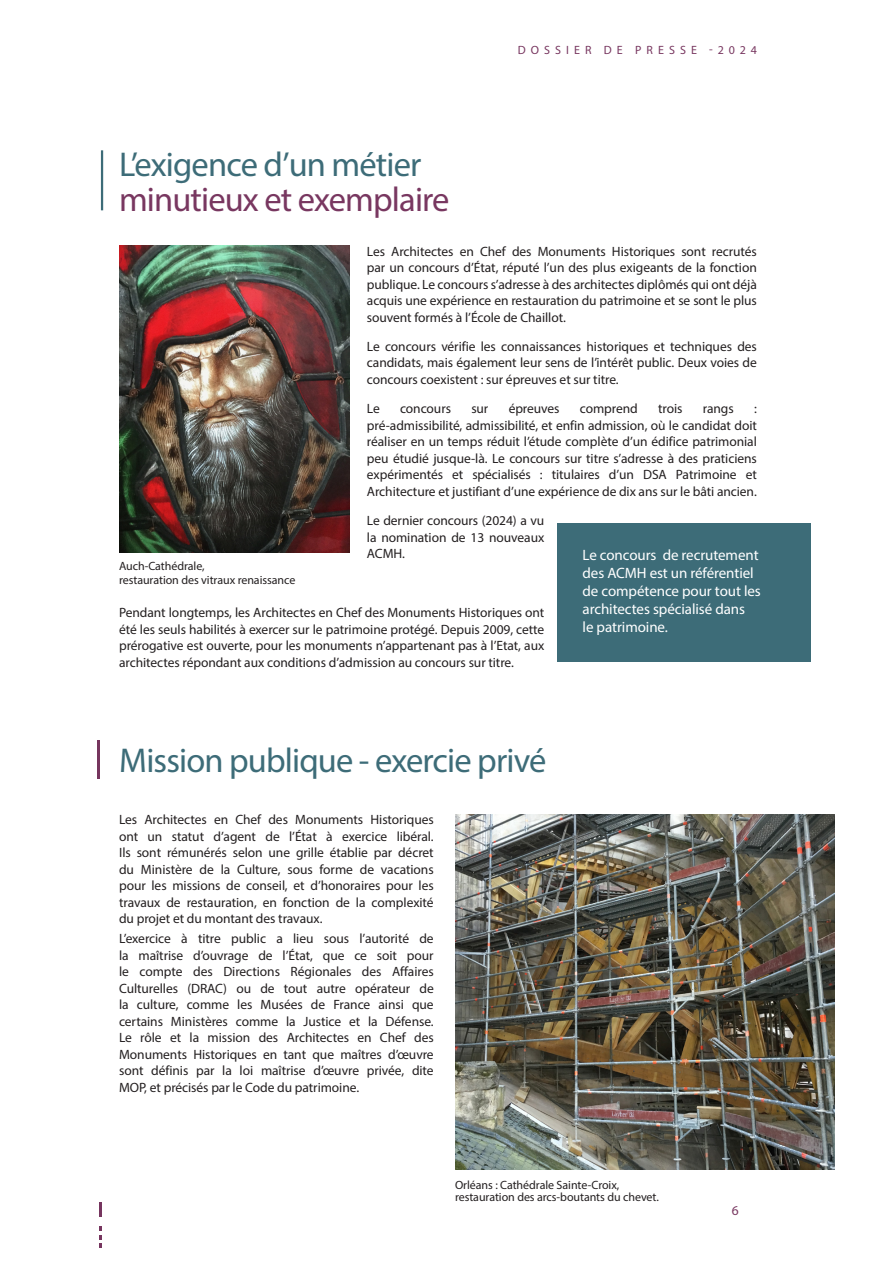
<style>
.page{position:relative;width:893px;height:1263px;background:#fff}
.page>*{position:absolute;margin:0;border:0;box-sizing:border-box;transform-origin:0 0}
.Style_de_paragraphe_1{font:34.5px "Myriad Pro";letter-spacing:-.025em;color:#3d6c78}
.t1{font:34.5px "Myriad Pro";letter-spacing:-.025em;color:#783760}
.BarreCouleur1{font:34.5px "Myriad Pro";letter-spacing:-.025em;color:#3d6c78}
.BlocCouleur1{font:15px/18px "Myriad Pro";letter-spacing:-.005em;color:#fff}
.t2{font:13.5px/16.5px "Myriad Pro";letter-spacing:-.005em;color:#231f20;text-align:justify}
.t3{font:13.5px "Myriad Pro";color:#783760}
.t4{font:12px/12px "Myriad Pro";letter-spacing:-.005em;color:#231f20}
.t5{font:12px "Myriad Pro";letter-spacing:.42em;color:#783760}
</style>
<div class="page">
<div style="left:557px;top:523px;width:254px;height:138px;background:#3d6c78"></div>
<img style="left:455px;top:814px;width:380px;height:356px">
<svg style="left:100px;top:1202px;width:2px;height:15px"></svg>
<svg style="left:100px;top:1226px;width:2px;height:22px"></svg>
<img style="left:119px;top:246px;width:231px;height:306px">
<hr style="left:101px;top:150px;width:2px;height:60px;background:#3d6c78">
<hr style="left:98px;top:740px;width:2px;height:38px;background:#76355e">
<p class="BarreCouleur1" style="left:119px;top:143px;width:304px">L’exigence d’un métier</p>
<p class="t1" style="left:119px;top:179px;width:332px">minutieux et exemplaire</p>
<p class="t5" style="left:518px;top:42px;width:240px">DOSSIER DE PRESSE -2024</p>
<p class="t2" style="left:367px;top:243px;width:392px">Les Architectes en Chef des Monuments Historiques sont recrutés par un concours d’État, réputé l’un des plus exigeants de la fonction publique. Le concours s’adresse à des architectes diplômés qui ont déjà acquis une expérience en restauration du patrimoine et se sont le plus souvent formés à l’École de Chaillot.</p>
<p class="t2" style="left:367px;top:338px;width:391px">Le concours vérifie les connaissances historiques et techniques des candidats, mais également leur sens de l’intérêt public. Deux voies de concours coexistent : sur épreuves et sur titre.</p>
<p class="t2" style="left:367px;top:400px;width:14px">Le</p>
<p class="t2" style="left:400px;top:400px;width:52px">concours</p>
<p class="t2" style="left:471px;top:400px;width:19px">sur</p>
<p class="t2" style="left:509px;top:400px;width:52px">épreuves</p>
<p class="t2" style="left:580px;top:400px;width:59px">comprend</p>
<p class="t2" style="left:658px;top:400px;width:26px">trois</p>
<p class="t2" style="left:703px;top:400px;width:32px">rangs</p>
<p class="t2" style="left:367px;top:400px;width:391px;text-indent:387px">: pré-admissibilité, admissibilité, et enfin admission, où le candidat doit réaliser en un temps réduit l’étude complète d’un édifice patrimonial peu étudié jusque-là. Le concours sur titre s’adresse à des praticiens expérimentés et spécialisés : titulaires d’un DSA Patrimoine et Architecture et justifiant d’une expérience de dix ans sur le bâti ancien.</p>
<p class="t2" style="left:367px;top:512px;width:179px">Le dernier concours (2024) a vu la nomination de 13 nouveaux ACMH.</p>
<p class="BlocCouleur1" style="left:583px;top:545px;width:180px">Le concours de recrutement des ACMH est un référentiel de compétence pour tout les architectes spécialisé dans<br>le patrimoine.</p>
<p class="t4" style="left:119px;top:559px;width:87px">Auch-Cathédrale,</p>
<p class="t4" style="left:119px;top:573px;width:178px">restauration des vitraux renaissance</p>
<p class="t2" style="left:119px;top:604px;width:427px">Pendant longtemps, les Architectes en Chef des Monuments Historiques ont été les seuls habilités à exercer sur le patrimoine protégé. Depuis 2009, cette prérogative est ouverte, pour les monuments n’appartenant pas à l’Etat, aux architectes répondant aux conditions d’admission au concours sur titre.</p>
<p class="Style_de_paragraphe_1" style="left:119px;top:739px;width:429px">Mission publique - exercie privé</p>
<p class="t2" style="left:119px;top:811px;width:316px">Les Architectes en Chef des Monuments Historiques ont un statut d’agent de l’État à exercice libéral.<br>Ils sont rémunérés selon une grille établie par décret du Ministère de la Culture, sous forme de vacations pour les missions de conseil, et d’honoraires pour les travaux de restauration, en fonction de la complexité du projet et du montant des travaux.</p>
<p class="t2" style="left:119px;top:930px;width:316px">L’exercice à titre public a lieu sous l’autorité de la maîtrise d’ouvrage de l’État, que ce soit pour le compte des Directions Régionales des Affaires Culturelles (DRAC) ou de tout autre opérateur de la culture, comme les Musées de France ainsi que certains Ministères comme la Justice et la Défense.<br>Le rôle et la mission des Architectes en Chef des Monuments Historiques en tant que maîtres d’œuvre sont définis par la loi maîtrise d’œuvre privée, dite MOP, et précisés par le Code du patrimoine.</p>
<p class="t4" style="left:455px;top:1179px;width:205px">Orléans : Cathédrale Sainte-Croix, restauration des arcs-boutants du chevet.</p>
<p class="t3" style="left:732px;top:1202px;width:8px">6</p>
</div>
